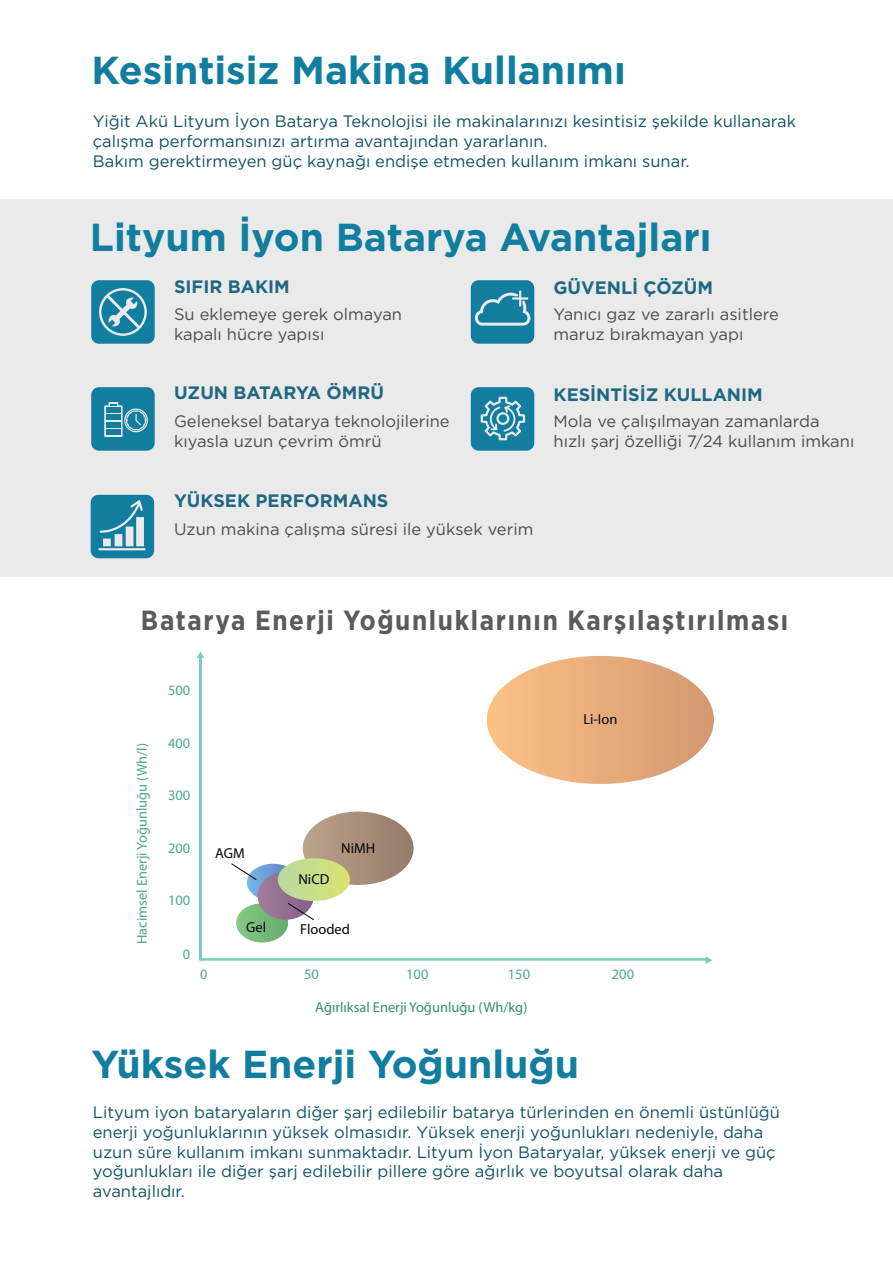
<style>
.page{position:relative;width:893px;height:1263px;background:#fff}
.page>*{position:absolute;margin:0;border:0;box-sizing:border-box;transform-origin:0 0}
.t1{font:700 39px "Gotham";color:#117ea0}
.t2{font:700 27.75px "Gotham Narrow";letter-spacing:.06em;color:#595b5c}
.t3{font:700 18px "Gotham";color:#1e6882}
.t4{font:16.5px/19.8px "Gotham";color:#125269}
.t5{font:16.5px/19.8px "Gotham";color:#4e4b4c}
.t6{font:14.4px "Myriad Pro";color:#4ea693}
.t7{font:14.4px "Myriad Pro";color:#328c7b}
.t8{font:14.4px "Myriad Pro";color:#05050a}
</style>
<div class="page">
<div style="left:0;top:200px;width:893px;height:377px;background:#ebeaea"></div>
<hr style="left:199px;top:657px;width:3px;height:55px;background:#77cabc">
<hr style="left:199px;top:712px;width:3px;height:97px;background:#77cabc">
<hr style="left:199px;top:809px;width:3px;height:96px;background:#77cabc">
<hr style="left:199px;top:905px;width:3px;height:56px;background:#77cabc">
<svg style="left:197px;top:651px;width:7px;height:7px"></svg>
<svg style="left:199px;top:956px;width:513px;height:8px"></svg>
<svg style="left:231px;top:811px;width:183px;height:131px"></svg>
<svg style="left:487px;top:656px;width:227px;height:128px"></svg>
<svg style="left:91px;top:387px;width:64px;height:64px;background:#2d8ba9"></svg>
<svg style="left:91px;top:280px;width:64px;height:64px;background:#3b93ae"></svg>
<svg style="left:91px;top:495px;width:63px;height:63px"></svg>
<svg style="left:471px;top:387px;width:63px;height:64px;background:#358fac"></svg>
<svg style="left:471px;top:280px;width:63px;height:64px;background:#2e8ca9"></svg>
<h1 class="t1" style="left:91px;top:45px;width:536px">Kesintisiz Makina Kullanımı</h1>
<p class="t4" style="left:93px;top:111px;width:705px">Yiğit Akü Lityum İyon Batarya Teknolojisi ile makinalarınızı kesintisiz şekilde kullanarak çalışma performansınızı artırma avantajından yararlanın.<br>Bakım gerektirmeyen güç kaynağı endişe etmeden kullanım imkanı sunar.</p>
<h1 class="t1" style="left:90px;top:211px;width:623px">Lityum İyon Batarya Avantajları</h1>
<p class="t3" style="left:174px;top:274px;width:117px">SIFIR BAKIM</p>
<p class="t5" style="left:174px;top:304px;width:230px">Su eklemeye gerek olmayan kapalı hücre yapısı</p>
<p class="t3" style="left:553px;top:276px;width:161px">GÜVENLİ ÇÖZÜM</p>
<p class="t5" style="left:553px;top:304px;width:227px">Yanıcı gaz ve zararlı asitlere maruz bırakmayan yapı</p>
<p class="t3" style="left:174px;top:381px;width:212px">UZUN BATARYA ÖMRÜ</p>
<p class="t5" style="left:174px;top:411px;width:277px">Geleneksel batarya teknolojilerine kıyasla uzun çevrim ömrü</p>
<p class="t3" style="left:174px;top:489px;width:216px">YÜKSEK PERFORMANS</p>
<p class="t5" style="left:174px;top:519px;width:361px">Uzun makina çalışma süresi ile yüksek verim</p>
<p class="t3" style="left:553px;top:382px;width:211px">KESİNTİSİZ KULLANIM</p>
<p class="t5" style="left:553px;top:411px;width:302px">Mola ve çalışılmayan zamanlarda hızlı şarj özelliği 7/24 kullanım imkanı</p>
<h2 class="t2" style="left:141px;top:602px;width:649px">Batarya Enerji Yoğunluklarının Karşılaştırılması</h2>
<p class="t6" style="left:133px;top:944px;width:202px;rotate:-90deg">Hacimsel Enerji Yoğunluğu (Wh/l)</p>
<p class="t6" style="left:168px;top:681px;width:24px">500</p>
<p class="t6" style="left:168px;top:734px;width:24px">400</p>
<p class="t8" style="left:583px;top:710px;width:36px">Li-Ion</p>
<p class="t6" style="left:168px;top:786px;width:24px">300</p>
<p class="t6" style="left:168px;top:839px;width:24px">200</p>
<p class="t6" style="left:168px;top:891px;width:24px">100</p>
<p class="t6" style="left:183px;top:946px;width:9px">0</p>
<p class="t8" style="left:215px;top:844px;width:31px">AGM</p>
<p class="t8" style="left:298px;top:870px;width:33px">NiCD</p>
<p class="t8" style="left:341px;top:839px;width:36px">NiMH</p>
<p class="t8" style="left:246px;top:918px;width:22px">Gel</p>
<p class="t8" style="left:300px;top:920px;width:51px">Flooded</p>
<p class="t6" style="left:200px;top:965px;width:9px">0</p>
<p class="t6" style="left:304px;top:965px;width:16px">50</p>
<p class="t6" style="left:406px;top:965px;width:24px">100</p>
<p class="t6" style="left:508px;top:965px;width:24px">150</p>
<p class="t6" style="left:612px;top:965px;width:24px">200</p>
<p class="t7" style="left:315px;top:998px;width:214px">Ağırlıksal Enerji Yoğunluğu (Wh/kg)</p>
<h1 class="t1" style="left:91px;top:1038px;width:489px">Yüksek Enerji Yoğunluğu</h1>
<p class="t4" style="left:93px;top:1102px;width:689px">Lityum iyon bataryaların diğer şarj edilebilir batarya türlerinden en önemli üstünlüğü enerji yoğunluklarının yüksek olmasıdır. Yüksek enerji yoğunlukları nedeniyle, daha uzun süre kullanım imkanı sunmaktadır. Lityum İyon Bataryalar, yüksek enerji ve güç yoğunlukları ile diğer şarj edilebilir pillere göre ağırlık ve boyutsal olarak daha avantajlıdır.</p>
</div>
